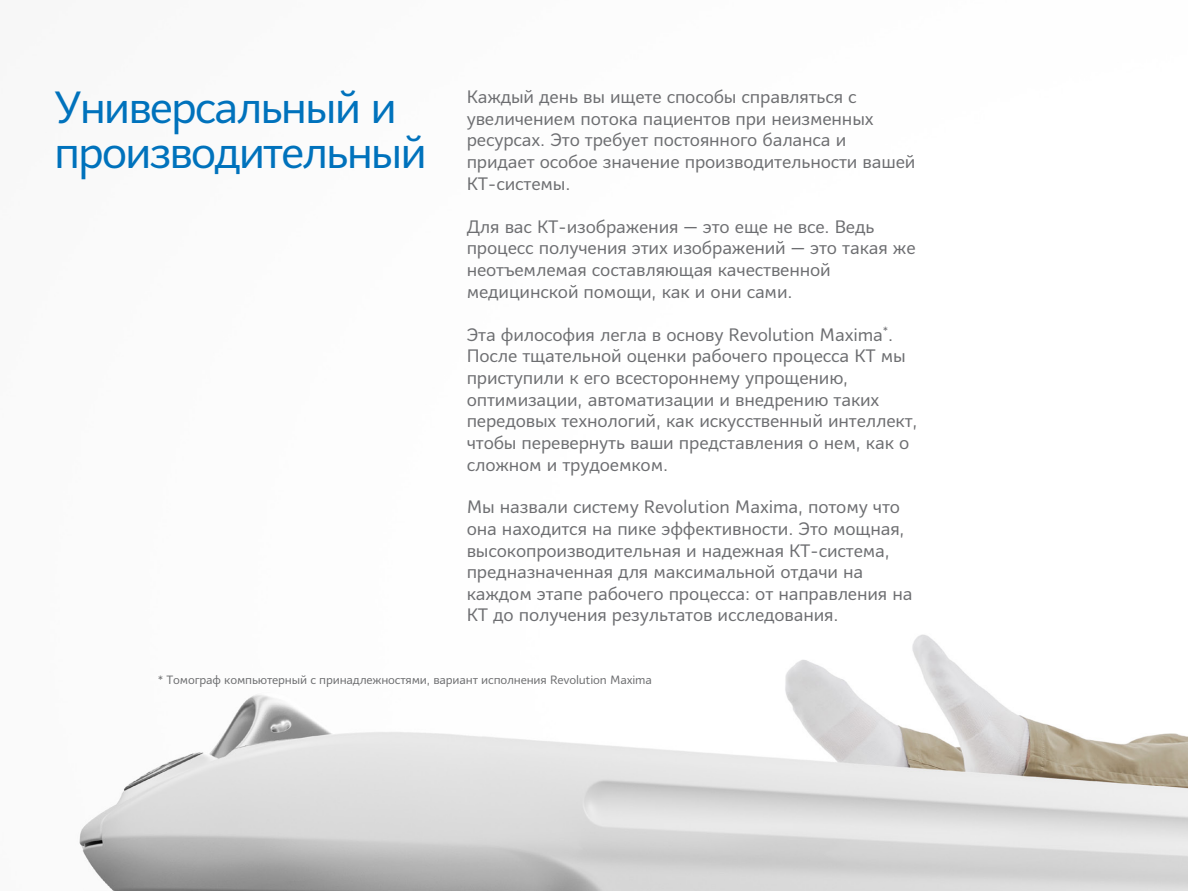
<style>
.page{position:relative;width:1188px;height:891px;background:#fff}
.page>*{position:absolute;margin:0;border:0;box-sizing:border-box;transform-origin:0 0}
._56pt_56-headline{font:45px/45px "Mediator";letter-spacing:-.045em;color:#0072bc}
.t1{font:18px/21.8px "Mediator";letter-spacing:-.01em;color:#6d6e71}
.t2{font:12px "Mediator";letter-spacing:-.015em;color:#6d6e70}
</style>
<div class="page">
<img style="left:79px;top:634px;width:1109px;height:257px">
<p class="_56pt_56-headline" style="left:54px;top:85px;width:375px">Универсальный и производительный</p>
<p class="t1" style="left:467px;top:86px;width:450px">Каждый день вы ищете способы справляться с увеличением потока пациентов при неизменных ресурсах. Это требует постоянного баланса и придает особое значение производительности вашей КТ-системы.</p>
<p class="t1" style="left:467px;top:216px;width:450px">Для вас КТ-изображения — это еще не все. Ведь процесс получения этих изображений — это такая же неотъемлемая составляющая качественной медицинской помощи, как и они сами.</p>
<p class="t1" style="left:467px;top:324px;width:452px">Эта философия легла в основу Revolution Maxima<sup>*</sup>.<br>После тщательной оценки рабочего процесса КТ мы приступили к его всестороннему упрощению, оптимизации, автоматизации и внедрению таких передовых технологий, как искусственный интеллект, чтобы перевернуть ваши представления о нем, как о сложном и трудоемком.</p>
<p class="t1" style="left:467px;top:496px;width:447px">Мы назвали систему Revolution Maxima, потому что она находится на пике эффективности. Это мощная, высокопроизводительная и надежная КТ-система, предназначенная для максимальной отдачи на каждом этапе рабочего процесса: от направления на КТ до получения результатов исследования.</p>
<p class="t2" style="left:158px;top:673px;width:496px">* Томограф компьютерный с принадлежностями, вариант исполнения Revolution Maxima</p>
</div>
